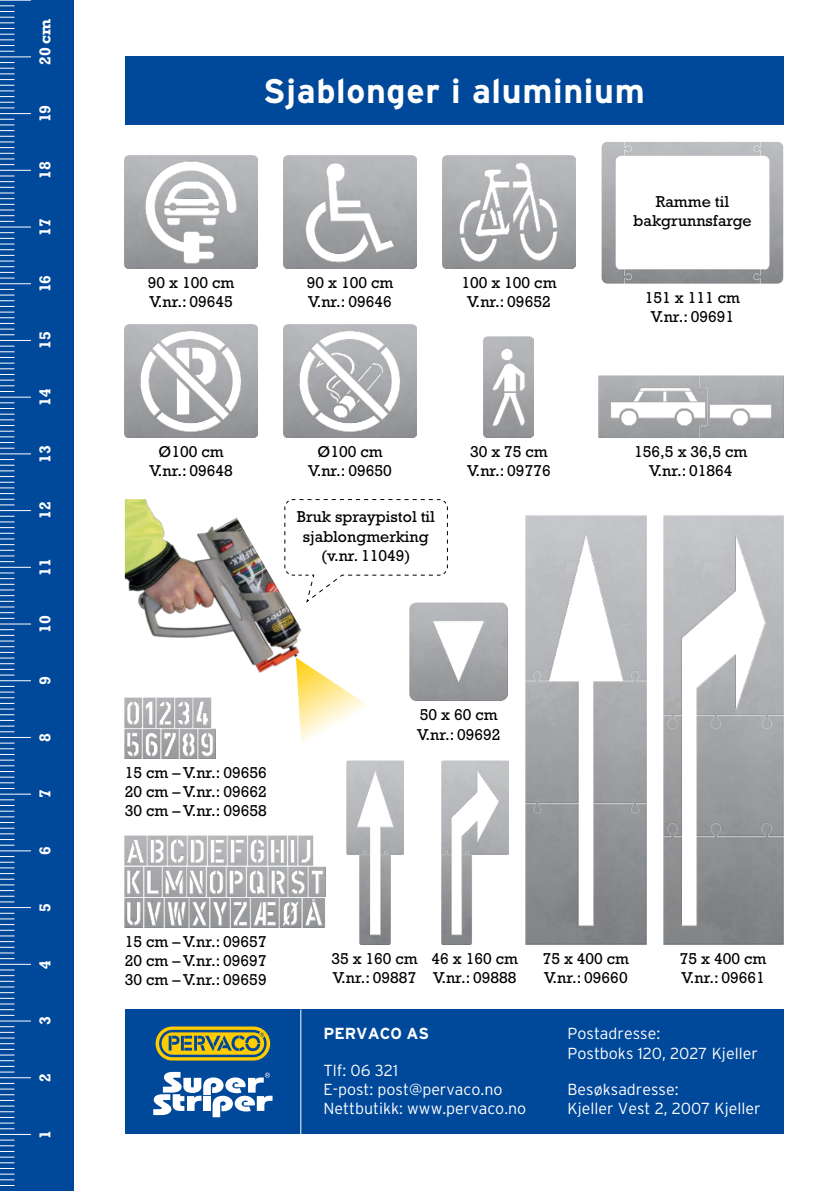
<style>
.page{position:relative;width:840px;height:1191px;background:#fff}
.page>*{position:absolute;margin:0;border:0;box-sizing:border-box;transform-origin:0 0}
.t1{font:700 34px "Interstate";letter-spacing:.02em;color:#fff}
.t2{font:16px/19.2px "Rockwell Std";color:#000}
.t3{font:300 16px/19.2px "Interstate";color:#fff}
.t4{font:700 16px "Rockwell Std";color:#fff}
.t5{font:700 16px "Interstate";color:#fff}
</style>
<div class="page">
<div style="left:0;top:0;width:74px;height:1191px;background:#00489a"></div>
<svg style="left:0;top:1139px;width:14px;height:47px"></svg>
<hr style="left:0;top:1134px;width:31px;height:1px;background:#fff">
<svg style="left:0;top:1083px;width:14px;height:46px"></svg>
<hr style="left:0;top:1077px;width:31px;height:1px;background:#fff">
<svg style="left:0;top:1026px;width:14px;height:46px"></svg>
<hr style="left:0;top:1020px;width:31px;height:1px;background:#fff">
<svg style="left:0;top:969px;width:14px;height:47px"></svg>
<hr style="left:0;top:963px;width:31px;height:1px;background:#fff">
<svg style="left:0;top:913px;width:14px;height:46px"></svg>
<hr style="left:0;top:907px;width:31px;height:1px;background:#fff">
<svg style="left:0;top:856px;width:14px;height:46px"></svg>
<hr style="left:0;top:850px;width:31px;height:1px;background:#fff">
<svg style="left:0;top:799px;width:14px;height:47px"></svg>
<hr style="left:0;top:793px;width:31px;height:1px;background:#fff">
<svg style="left:0;top:743px;width:14px;height:46px"></svg>
<hr style="left:0;top:737px;width:31px;height:1px;background:#fff">
<svg style="left:0;top:686px;width:14px;height:46px"></svg>
<hr style="left:0;top:680px;width:31px;height:1px;background:#fff">
<svg style="left:0;top:629px;width:14px;height:46px"></svg>
<hr style="left:0;top:623px;width:31px;height:1px;background:#fff">
<svg style="left:0;top:572px;width:14px;height:47px"></svg>
<hr style="left:0;top:567px;width:31px;height:1px;background:#fff">
<svg style="left:0;top:516px;width:14px;height:46px"></svg>
<hr style="left:0;top:510px;width:31px;height:1px;background:#fff">
<svg style="left:0;top:459px;width:14px;height:46px"></svg>
<hr style="left:0;top:453px;width:31px;height:1px;background:#fff">
<svg style="left:0;top:402px;width:14px;height:47px"></svg>
<hr style="left:0;top:397px;width:31px;height:1px;background:#fff">
<svg style="left:0;top:346px;width:14px;height:46px"></svg>
<hr style="left:0;top:340px;width:31px;height:1px;background:#fff">
<svg style="left:0;top:289px;width:14px;height:46px"></svg>
<hr style="left:0;top:283px;width:31px;height:1px;background:#fff">
<svg style="left:0;top:232px;width:14px;height:47px"></svg>
<hr style="left:0;top:226px;width:31px;height:1px;background:#fff">
<svg style="left:0;top:176px;width:14px;height:46px"></svg>
<hr style="left:0;top:170px;width:31px;height:1px;background:#fff">
<svg style="left:0;top:119px;width:14px;height:46px"></svg>
<hr style="left:0;top:113px;width:31px;height:1px;background:#fff">
<svg style="left:0;top:62px;width:14px;height:47px"></svg>
<hr style="left:0;top:56px;width:31px;height:1px;background:#fff">
<svg style="left:0;top:5px;width:14px;height:47px"></svg>
<hr style="left:0;top:0;width:31px;height:1px;background:#fff">
<img style="left:125px;top:325px;width:132px;height:112px">
<img style="left:283px;top:156px;width:133px;height:112px">
<img style="left:125px;top:156px;width:132px;height:112px">
<img style="left:601px;top:142px;width:181px;height:141px">
<img style="left:442px;top:156px;width:133px;height:112px">
<img style="left:283px;top:325px;width:133px;height:112px">
<div style="left:125px;top:57px;width:657px;height:68px;background:#00489a"></div>
<div style="left:125px;top:1009px;width:657px;height:125px;background:#00489a"></div>
<svg style="left:153px;top:1071px;width:119px;height:46px"></svg>
<hr style="left:300px;top:1009px;width:1px;height:125px;background:#fff">
<svg style="left:155px;top:1026px;width:115px;height:34px"></svg>
<img style="left:525px;top:515px;width:120px;height:429px">
<img style="left:663px;top:515px;width:119px;height:429px">
<img style="left:125px;top:499px;width:176px;height:174px">
<svg style="left:284px;top:499px;width:164px;height:105px"></svg>
<svg style="left:296px;top:657px;width:71px;height:86px"></svg>
<img style="left:483px;top:337px;width:50px;height:101px">
<img style="left:598px;top:375px;width:184px;height:63px">
<img style="left:346px;top:760px;width:57px;height:184px">
<img style="left:441px;top:760px;width:67px;height:184px">
<img style="left:409px;top:603px;width:98px;height:98px">
<img style="left:125px;top:835px;width:201px;height:92px">
<img style="left:125px;top:697px;width:91px;height:61px">
<p class="t4" style="left:36px;top:65px;width:48px;rotate:-90deg">20 cm</p>
<p class="t4" style="left:36px;top:122px;width:19px;rotate:-90deg">19</p>
<p class="t4" style="left:36px;top:179px;width:19px;rotate:-90deg">18</p>
<p class="t4" style="left:36px;top:236px;width:19px;rotate:-90deg">17</p>
<p class="t4" style="left:36px;top:292px;width:19px;rotate:-90deg">16</p>
<p class="t4" style="left:36px;top:349px;width:19px;rotate:-90deg">15</p>
<p class="t4" style="left:36px;top:406px;width:19px;rotate:-90deg">14</p>
<p class="t4" style="left:36px;top:462px;width:19px;rotate:-90deg">13</p>
<p class="t4" style="left:36px;top:519px;width:19px;rotate:-90deg">12</p>
<p class="t4" style="left:36px;top:576px;width:19px;rotate:-90deg">11</p>
<p class="t4" style="left:36px;top:632px;width:19px;rotate:-90deg">10</p>
<p class="t4" style="left:36px;top:685px;width:10px;rotate:-90deg">9</p>
<p class="t4" style="left:36px;top:741px;width:10px;rotate:-90deg">8</p>
<p class="t4" style="left:36px;top:798px;width:10px;rotate:-90deg">7</p>
<p class="t4" style="left:36px;top:855px;width:10px;rotate:-90deg">6</p>
<p class="t4" style="left:36px;top:912px;width:10px;rotate:-90deg">5</p>
<p class="t4" style="left:36px;top:968px;width:10px;rotate:-90deg">4</p>
<p class="t4" style="left:36px;top:1025px;width:10px;rotate:-90deg">3</p>
<p class="t4" style="left:36px;top:1082px;width:10px;rotate:-90deg">2</p>
<p class="t4" style="left:36px;top:1138px;width:10px;rotate:-90deg">1</p>
<h1 class="t1" style="left:263px;top:72px;width:383px">Sjablonger i aluminium</h1>
<p class="t2" style="left:148px;top:272px;width:88px">90 x 100 cm<br>V.nr.: 09645</p>
<p class="t2" style="left:149px;top:441px;width:85px;text-align:center">Ø100 cm<br>V.nr.: 09648</p>
<p class="t2" style="left:306px;top:272px;width:88px">90 x 100 cm<br>V.nr.: 09646</p>
<p class="t2" style="left:461px;top:272px;width:97px;text-align:center">100 x 100 cm<br>V.nr.: 09652</p>
<p class="t2" style="left:633px;top:191px;width:120px;text-align:center">Ramme til bakgrunnsfarge</p>
<p class="t2" style="left:644px;top:288px;width:97px;text-align:center">151 x 111 cm<br>V.nr.: 09691</p>
<p class="t2" style="left:308px;top:441px;width:85px;text-align:center">Ø100 cm<br>V.nr.: 09650</p>
<p class="t2" style="left:296px;top:507px;width:139px;text-align:center">Bruk spraypistol til sjablongmerking (v.nr. 11049)</p>
<p class="t2" style="left:467px;top:441px;width:85px">30 x 75 cm<br>V.nr.: 09776</p>
<p class="t2" style="left:634px;top:441px;width:115px;text-align:center">156,5 x 36,5 cm<br>V.nr.: 01864</p>
<p class="t2" style="left:125px;top:762px;width:143px;text-align:justify">15 cm – V.nr.: 09656<br>20 cm – V.nr.: 09662<br>30 cm – V.nr.: 09658</p>
<p class="t2" style="left:125px;top:931px;width:143px;text-align:justify">15 cm – V.nr.: 09657<br>20 cm – V.nr.: 09697<br>30 cm – V.nr.: 09659</p>
<p class="t2" style="left:417px;top:705px;width:85px">50 x 60 cm<br>V.nr.: 09692</p>
<p class="t2" style="left:331px;top:948px;width:88px">35 x 160 cm<br>V.nr.: 09887</p>
<p class="t2" style="left:431px;top:948px;width:88px">46 x 160 cm<br>V.nr.: 09888</p>
<p class="t5" style="left:323px;top:1024px;width:107px">PERVACO AS</p>
<p class="t3" style="left:323px;top:1060px;width:204px">Tlf: 06 321<br>E-post: post@pervaco.no<br>Nettbutikk: www.pervaco.no</p>
<p class="t2" style="left:542px;top:948px;width:88px">75 x 400 cm<br>V.nr.: 09660</p>
<p class="t2" style="left:679px;top:948px;width:88px">75 x 400 cm<br>V.nr.: 09661</p>
<p class="t3" style="left:567px;top:1024px;width:192px">Postadresse:<br>Postboks 120, 2027 Kjeller</p>
<p class="t3" style="left:567px;top:1079px;width:194px">Besøksadresse:<br>Kjeller Vest 2, 2007 Kjeller</p>
</div>
